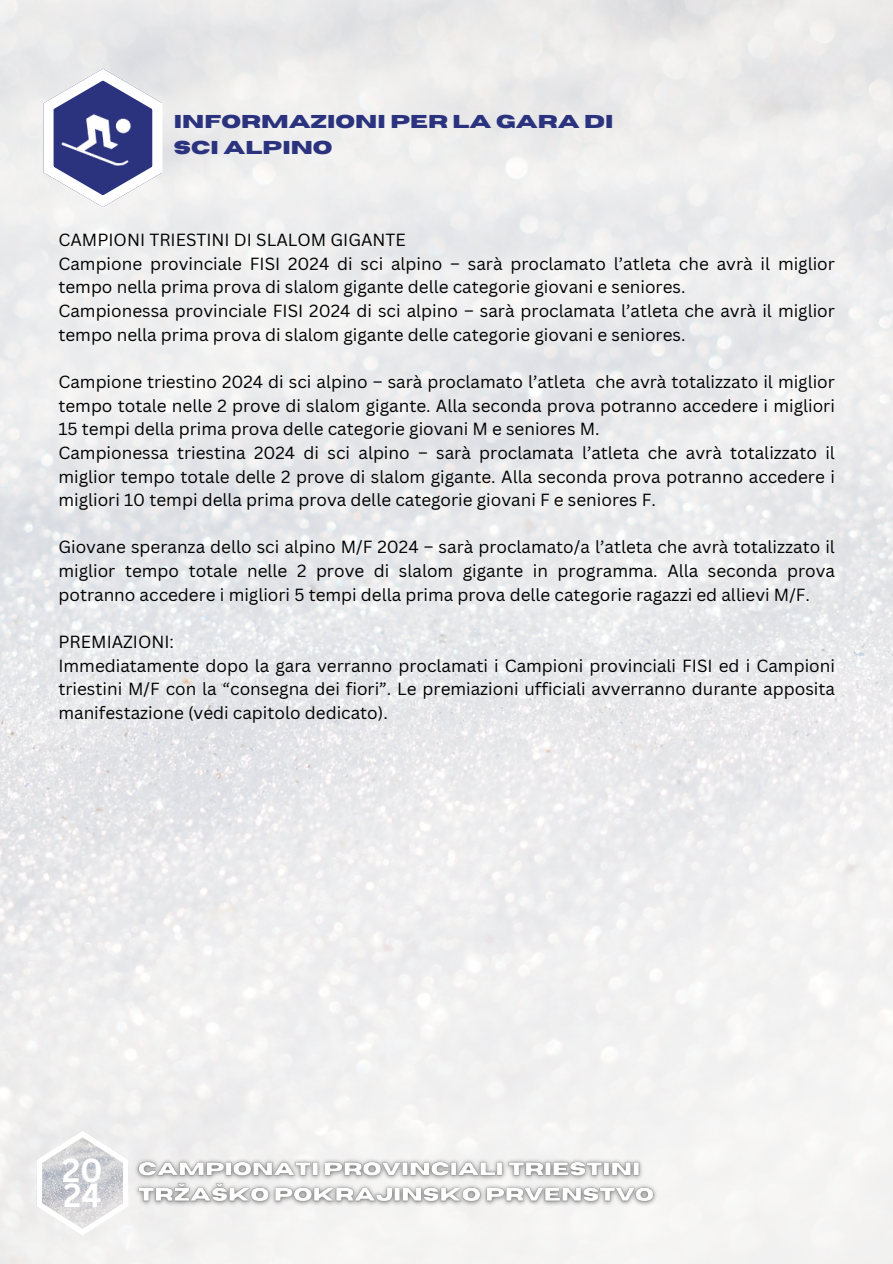
<style>
.page{position:relative;width:893px;height:1264px;background:#fff}
.page>*{position:absolute;margin:0;border:0;box-sizing:border-box;transform-origin:0 0}
.t1{font:700 32.4px/25.2px "Canva Sans";color:#fff}
.t2{font:700 18.6px/25.8px "Horizon";color:#2b337e}
.t3{font:17.1px/23.7px "Canva Sans";color:#000}
</style>
<div class="page">
<img style="left:0;top:0;width:892px;height:1263px">
<svg style="left:36px;top:1130px;width:93px;height:105px"></svg>
<svg style="left:43px;top:69px;width:119px;height:138px"></svg>
<img style="left:56px;top:97px;width:93px;height:77px">
<img style="left:131px;top:1153px;width:531px;height:57px">
<p class="t2" style="left:174px;top:109px;width:441px">INFORMAZIONI PER LA GARA DI<br>SCI ALPINO</p>
<p class="t3" style="left:58px;top:228px;width:778px">CAMPIONI TRIESTINI DI SLALOM GIGANTE<br>Campione provinciale FISI 2024 di sci alpino – sarà proclamato l’atleta che avrà il miglior tempo nella prima prova di slalom gigante delle categorie giovani e seniores.<br>Campionessa provinciale FISI 2024 di sci alpino – sarà proclamata l’atleta che avrà il miglior tempo nella prima prova di slalom gigante delle categorie giovani e seniores.</p>
<p class="t3" style="left:58px;top:370px;width:778px">Campione triestino 2024 di sci alpino – sarà proclamato l’atleta che avrà totalizzato il miglior tempo totale nelle 2 prove di slalom gigante. Alla seconda prova potranno accedere i migliori 15 tempi della prima prova delle categorie giovani M e seniores M.<br>Campionessa triestina 2024 di sci alpino – sarà proclamata l’atleta che avrà totalizzato il miglior tempo totale delle 2 prove di slalom gigante. Alla seconda prova potranno accedere i migliori 10 tempi della prima prova delle categorie giovani F e seniores F.</p>
<p class="t3" style="left:58px;top:535px;width:778px;text-align:justify">Giovane speranza dello sci alpino M/F 2024 – sarà proclamato/a l’atleta che avrà totalizzato il miglior tempo totale nelle 2 prove di slalom gigante in programma. Alla seconda prova potranno accedere i migliori 5 tempi della prima prova delle categorie ragazzi ed allievi M/F.</p>
<p class="t3" style="left:58px;top:630px;width:778px">PREMIAZIONI:<br>Immediatamente dopo la gara verranno proclamati i Campioni provinciali FISI ed i Campioni triestini M/F con la “consegna dei fiori”. Le premiazioni ufficiali avverranno durante apposita manifestazione (vedi capitolo dedicato).</p>
<h1 class="t1" style="left:62px;top:1158px;width:42px">20<br>24</h1>
</div>
